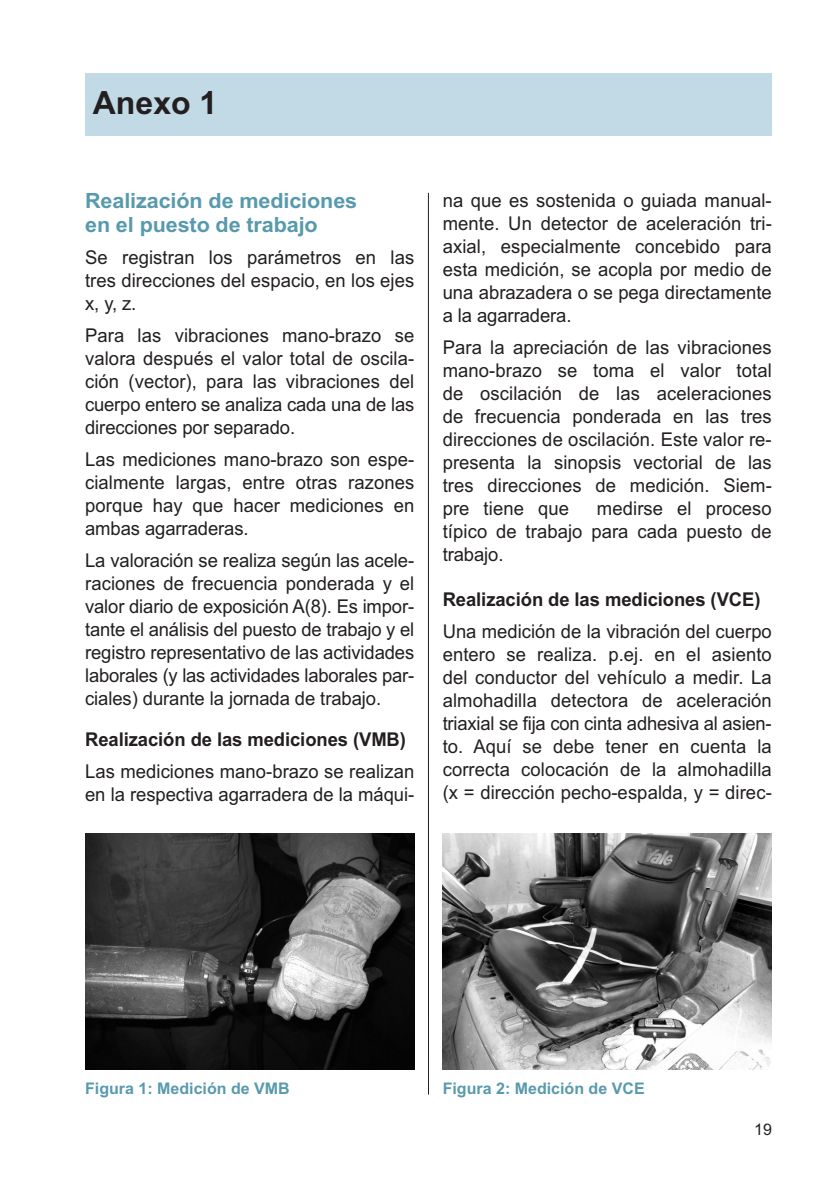
<style>
.page{position:relative;width:840px;height:1191px;background:#fff}
.page>*{position:absolute;margin:0;border:0;box-sizing:border-box;transform-origin:0 0}
.t1{font:700 32px "Arial";color:#231f20}
.t2{font:700 21px/24px "Arial";letter-spacing:-.005em;color:#589aad}
.t3{font:19px/23px "Arial";letter-spacing:.005em;color:#231f20;text-align:justify}
.t4{font:700 19px "Arial";letter-spacing:-.005em;color:#231f20}
.t5{font:700 16px "Arial";color:#589aad}
.t6{font:16px "Arial";color:#231f20}
</style>
<div class="page">
<hr style="left:427px;top:193px;width:2px;height:901px;background:#231f20">
<div style="left:85px;top:74px;width:686px;height:62px;background:#c2dae5"></div>
<img style="left:85px;top:833px;width:329px;height:237px">
<img style="left:442px;top:833px;width:329px;height:237px">
<h1 class="t1" style="left:93px;top:85px;width:126px">Anexo 1</h1>
<p class="t2" style="left:85px;top:189px;width:273px">Realización de mediciones en el puesto de trabajo</p>
<p class="t3" style="left:85px;top:245px;width:330px">Se registran los parámetros en las tres direcciones del espacio, en los ejes x, y, z.</p>
<p class="t3" style="left:85px;top:324px;width:330px">Para las vibraciones mano-brazo se valora después el valor total de oscila&shy;ción (vector), para las vibraciones del cuerpo entero se analiza cada una de las direcciones por separado.</p>
<p class="t3" style="left:85px;top:448px;width:330px">Las mediciones mano-brazo son espe&shy;cialmente largas, entre otras razones porque hay que hacer mediciones en ambas agarraderas.</p>
<p class="t3" style="left:85px;top:549px;width:330px">La valoración se realiza según las acele&shy;raciones de frecuencia ponderada y el valor diario de exposición A(8). Es impor&shy;tante el análisis del puesto de trabajo y el registro representativo de las actividades laborales (y las actividades laborales par&shy;ciales) durante la jornada de trabajo.</p>
<p class="t4" style="left:85px;top:728px;width:322px">Realización de las mediciones (VMB)</p>
<p class="t3" style="left:85px;top:760px;width:330px">Las mediciones mano-brazo se realizan en la respectiva agarradera de la máqui-</p>
<p class="t3" style="left:442px;top:189px;width:330px">na que es sostenida o guiada manual&shy;mente. Un detector de aceleración tri&shy;axial, especialmente concebido para esta medición, se acopla por medio de una abrazadera o se pega directamente a la agarradera.</p>
<p class="t3" style="left:442px;top:336px;width:330px">Para la apreciación de las vibraciones mano-brazo se toma el valor total de oscilación de las aceleraciones de frecuencia ponderada en las tres direcciones de oscilación. Este valor re&shy;presenta la sinopsis vectorial de las tres direcciones de medición. Siem&shy;pre tiene que</p>
<p class="t3" style="left:442px;top:497px;width:330px;text-indent:154px">medirse el proceso típico de trabajo para cada puesto de trabajo.</p>
<p class="t4" style="left:442px;top:588px;width:319px">Realización de las mediciones (VCE)</p>
<p class="t3" style="left:442px;top:620px;width:330px">Una medición de la vibración del cuerpo entero se realiza. p.ej. en el asiento del conductor del vehículo a medir. La almohadilla detectora de aceleración triaxial se fija con cinta adhesiva al asien&shy;to. Aquí se debe tener en cuenta la correcta colocación de la almohadilla (x = dirección pecho-espalda, y = direc-</p>
<p class="t5" style="left:85px;top:1079px;width:206px">Figura 1: Medición de VMB</p>
<p class="t5" style="left:442px;top:1079px;width:203px">Figura 2: Medición de VCE</p>
<p class="t6" style="left:753px;top:1119px;width:19px">19</p>
</div>
